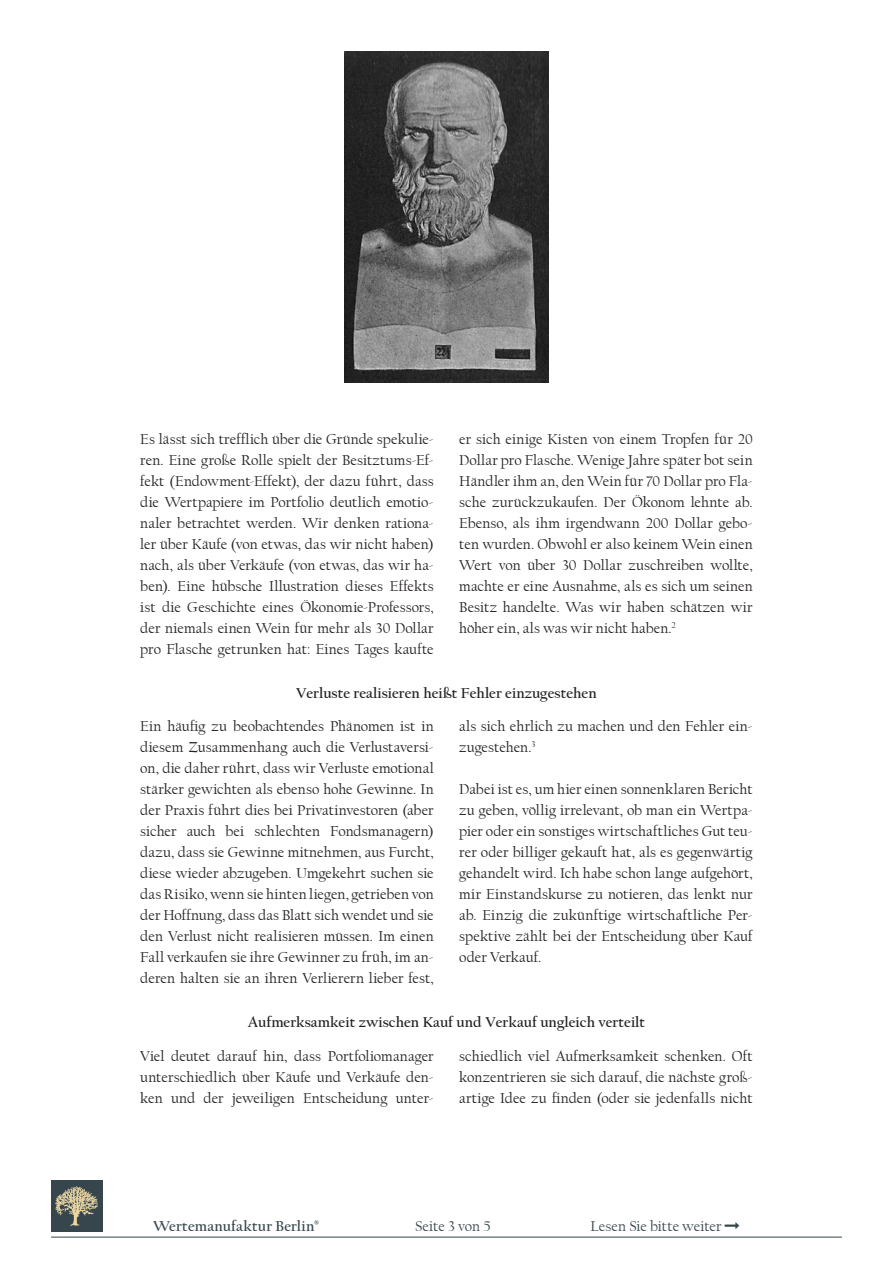
<style>
.page{position:relative;width:893px;height:1263px;background:#fff}
.page>*{position:absolute;margin:0;border:0;box-sizing:border-box;transform-origin:0 0}
.FT{font:15px/21px "Californian FB";letter-spacing:.01em;color:#231f20;text-align:justify}
.ZT_zentriert{font:700 15px "Californian FB";color:#231f20}
.t1{font:15px "Californian FB";color:#37464c}
.t2{font:700 15px "Californian FB";letter-spacing:.015em;color:#37464c}
</style>
<div class="page">
<hr style="left:51px;top:1237px;width:791px;height:1px;background:#37464c">
<div style="left:51px;top:1180px;width:51px;height:51px;background:#37464c"></div>
<img style="left:56px;top:1186px;width:41px;height:39px">
<img style="left:344px;top:51px;width:205px;height:332px">
<p class="FT" style="left:140px;top:428px;width:295px">Es lässt sich trefflich über die Gründe spekulie&shy;ren. Eine große Rolle spielt der Besitztums-Ef&shy;fekt (Endowment-Effekt), der dazu führt, dass die Wertpapiere im Portfolio deutlich emotio&shy;naler betrachtet werden. Wir denken rationa&shy;ler über Käufe (von etwas, das wir nicht haben) nach, als über Verkäufe (von etwas, das wir ha&shy;ben). Eine hübsche Illustration dieses Effekts ist die Geschichte eines Ökonomie-Professors, der niemals einen Wein für mehr als 30 Dollar pro Flasche getrunken hat: Eines Tages kaufte</p>
<p class="FT" style="left:459px;top:428px;width:295px">er sich einige Kisten von einem Tropfen für 20<br>Dollar pro Flasche. Wenige Jahre später bot sein Händler ihm an, den Wein für 70 Dollar pro Fla&shy;sche zurückzukaufen. Der Ökonom lehnte ab.<br>Ebenso, als ihm irgendwann 200 Dollar gebo&shy;ten wurden. Obwohl er also keinem Wein einen Wert von über 30 Dollar zuschreiben wollte, machte er eine Ausnahme, als es sich um seinen Besitz handelte. Was wir haben schätzen wir höher ein, als was wir nicht haben.<sup>2</sup></p>
<p class="ZT_zentriert" style="left:296px;top:684px;width:302px">Verluste realisieren heißt Fehler einzugestehen</p>
<p class="FT" style="left:140px;top:716px;width:295px">Ein häufig zu beobachtendes Phänomen ist in diesem Zusammenhang auch die Verlustaversi&shy;on, die daher rührt, dass wir Verluste emotional stärker gewichten als ebenso hohe Gewinne. In der Praxis führt dies bei Privatinvestoren (aber sicher auch bei schlechten Fondsmanagern) dazu, dass sie Gewinne mitnehmen, aus Furcht, diese wieder abzugeben. Umgekehrt suchen sie das Risiko, wenn sie hinten liegen, getrieben von der Hoffnung, dass das Blatt sich wendet und sie den Verlust nicht realisieren müssen. Im einen Fall verkaufen sie ihre Gewinner zu früh, im an&shy;deren halten sie an ihren Verlierern lieber fest,</p>
<p class="FT" style="left:459px;top:716px;width:295px">als sich ehrlich zu machen und den Fehler ein&shy;zugestehen.<sup>3</sup></p>
<p class="FT" style="left:459px;top:779px;width:295px">Dabei ist es, um hier einen sonnenklaren Bericht zu geben, völlig irrelevant, ob man ein Wertpa&shy;pier oder ein sonstiges wirtschaftliches Gut teu&shy;rer oder billiger gekauft hat, als es gegenwärtig gehandelt wird. Ich habe schon lange aufgehört, mir Einstandskurse zu notieren, das lenkt nur ab. Einzig die zukünftige wirtschaftliche Per&shy;spektive zählt bei der Entscheidung über Kauf oder Verkauf.</p>
<p class="ZT_zentriert" style="left:248px;top:1013px;width:399px">Aufmerksamkeit zwischen Kauf und Verkauf ungleich verteilt</p>
<p class="FT" style="left:140px;top:1045px;width:295px">Viel deutet darauf hin, dass Portfoliomanager unterschiedlich über Käufe und Verkäufe den&shy;ken und der jeweiligen Entscheidung unter-</p>
<p class="FT" style="left:459px;top:1045px;width:295px">schiedlich viel Aufmerksamkeit schenken. Oft konzentrieren sie sich darauf, die nächste groß&shy;artige Idee zu finden (oder sie jedenfalls nicht</p>
<p class="t2" style="left:153px;top:1218px;width:168px">Wertemanufaktur Berlin<sup>®</sup></p>
<p class="t1" style="left:415px;top:1218px;width:77px">Seite 3 von 5</p>
<p class="t1" style="left:591px;top:1218px;width:133px">Lesen Sie bitte weiter</p>
</div>
